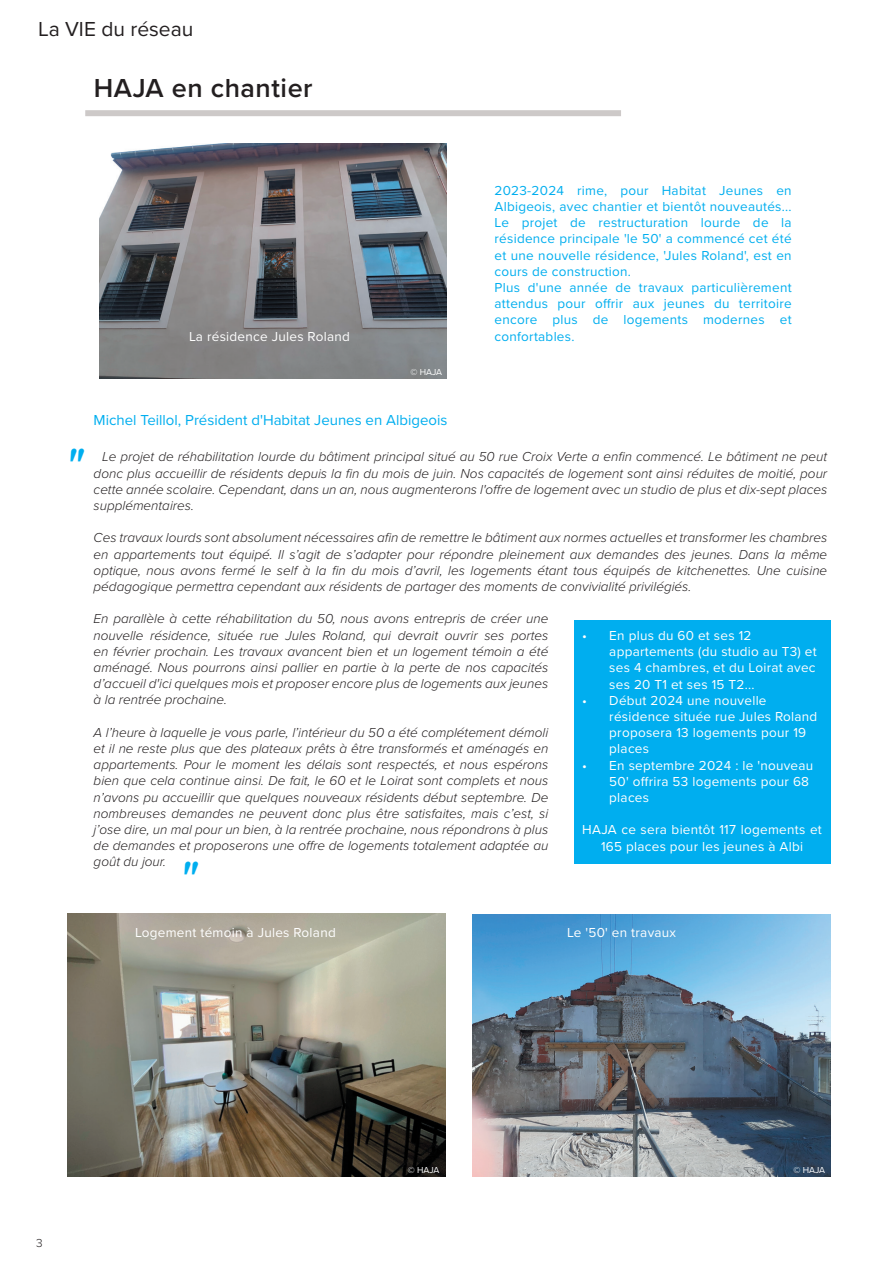
<style>
.page{position:relative;width:893px;height:1263px;background:#fff}
.page>*{position:absolute;margin:0;border:0;box-sizing:border-box;transform-origin:0 0}
.t1{font:italic 600 45px "Proxima Nova";color:#00aeef}
.t2{font:600 27px "Proxima Nova";letter-spacing:.02em;color:#231f20}
.t3{font:21px "Proxima Nova";color:#231f20}
.t4{font:15px "Proxima Nova";color:#00aeef}
.t5{font:italic 300 13.5px/16.2px "Proxima Nova";color:#231f20;text-align:justify}
.t6{font:13.5px/16.2px "Proxima Nova";letter-spacing:.02em;color:#fff}
.t7{font:13.5px/16.2px "Proxima Nova";letter-spacing:.02em;color:#00aeef}
.t8{font:300 12px "Proxima Nova";color:#231f20}
.t9{font:9px "Proxima Nova";color:#fff}
</style>
<div class="page">
<img style="left:68px;top:913px;width:378px;height:263px">
<img style="left:472px;top:914px;width:359px;height:262px">
<img style="left:99px;top:143px;width:347px;height:235px">
<div style="left:85px;top:110px;width:536px;height:6px;background:#cdc9c8"></div>
<div style="left:574px;top:621px;width:256px;height:243px;background:#00aeef"></div>
<h3 class="t3" style="left:38px;top:14px;width:157px">La VIE du réseau</h3>
<h2 class="t2" style="left:94px;top:68px;width:220px">HAJA en chantier</h2>
<p class="t6" style="left:189px;top:328px;width:162px">La résidence Jules Roland</p>
<p class="t9" style="left:410px;top:365px;width:33px">© HAJA</p>
<p class="t7" style="left:495px;top:181px;width:299px">2023-2024 rime, pour Habitat Jeunes en Albigeois, avec chantier et bientôt nouveautés...<br>Le projet de restructuration lourde de la résidence principale 'le 50' a commencé cet été et une nouvelle résidence, 'Jules Roland', est en cours de construction.<br>Plus d'une année de travaux particulièrement attendus pour offrir aux jeunes du territoire encore plus de logements modernes et confortables.</p>
<p class="t4" style="left:94px;top:409px;width:355px">Michel Teillol, Président d'Habitat Jeunes en Albigeois</p>
<p class="t5" style="left:94px;top:448px;width:735px;text-indent:8px">Le projet de réhabilitation lourde du bâtiment principal situé au 50 rue Croix Verte a enfin commencé. Le bâtiment ne peut donc plus accueillir de résidents depuis la fin du mois de juin. Nos capacités de logement sont ainsi réduites de moitié, pour cette année scolaire. Cependant, dans un an, nous augmenterons l'offre de logement avec un studio de plus et dix-sept places supplémentaires.</p>
<p class="t5" style="left:94px;top:529px;width:735px">Ces travaux lourds sont absolument nécessaires afin de remettre le bâtiment aux normes actuelles et transformer les chambres en appartements tout équipé. Il s’agit de s’adapter pour répondre pleinement aux demandes des jeunes. Dans la même optique, nous avons fermé le self à la fin du mois d’avril, les logements étant tous équipés de kitchenettes. Une cuisine pédagogique permettra cependant aux résidents de partager des moments de convivialité privilégiés.</p>
<p class="t5" style="left:94px;top:610px;width:456px">En parallèle à cette réhabilitation du 50, nous avons entrepris de créer une nouvelle résidence, située rue Jules Roland, qui devrait ouvrir ses portes en février prochain. Les travaux avancent bien et un logement témoin a été aménagé. Nous pourrons ainsi pallier en partie à la perte de nos capacités d’accueil d'ici quelques mois et proposer encore plus de logements aux jeunes à la rentrée prochaine.</p>
<p class="t5" style="left:94px;top:723px;width:456px">A l’heure à laquelle je vous parle, l’intérieur du 50 a été complétement démoli et il ne reste plus que des plateaux prêts à être transformés et aménagés en appartements. Pour le moment les délais sont respectés, et nous espérons bien que cela continue ainsi. De fait, le 60 et le Loirat sont complets et nous n’avons pu accueillir que quelques nouveaux résidents début septembre. De nombreuses demandes ne peuvent donc plus être satisfaites, mais c’est, si j’ose dire, un mal pour un bien, à la rentrée prochaine, nous répondrons à plus de demandes et proposerons une offre de logements totalement adaptée au goût du jour.</p>
<h1 class="t1" style="left:65px;top:430px;width:19px">"</h1>
<p class="t6" style="left:609px;top:627px;width:209px;text-indent:-27px">• En plus du 60 et ses 12 appartements (du studio au T3) et ses 4 chambres, et du Loirat avec ses 20 T1 et ses 15 T2...</p>
<p class="t6" style="left:609px;top:691px;width:210px;text-indent:-27px">• Début 2024 une nouvelle résidence située rue Jules Roland proposera 13 logements pour 19 places</p>
<p class="t6" style="left:609px;top:756px;width:206px;text-indent:-27px">• En septembre 2024 : le 'nouveau<br>50' offrira 53 logements pour 68 places</p>
<p class="t6" style="left:582px;top:821px;width:241px;text-align:center">HAJA ce sera bientôt 117 logements et<br>165 places pour les jeunes à Albi</p>
<h1 class="t1" style="left:180px;top:843px;width:19px">"</h1>
<p class="t8" style="left:36px;top:1234px;width:8px">3</p>
<p class="t6" style="left:135px;top:924px;width:202px">Logement témoin à Jules Roland</p>
<p class="t6" style="left:567px;top:924px;width:111px">Le '50' en travaux</p>
<p class="t9" style="left:408px;top:1163px;width:33px">© HAJA</p>
<p class="t9" style="left:793px;top:1163px;width:33px">© HAJA</p>
</div>
